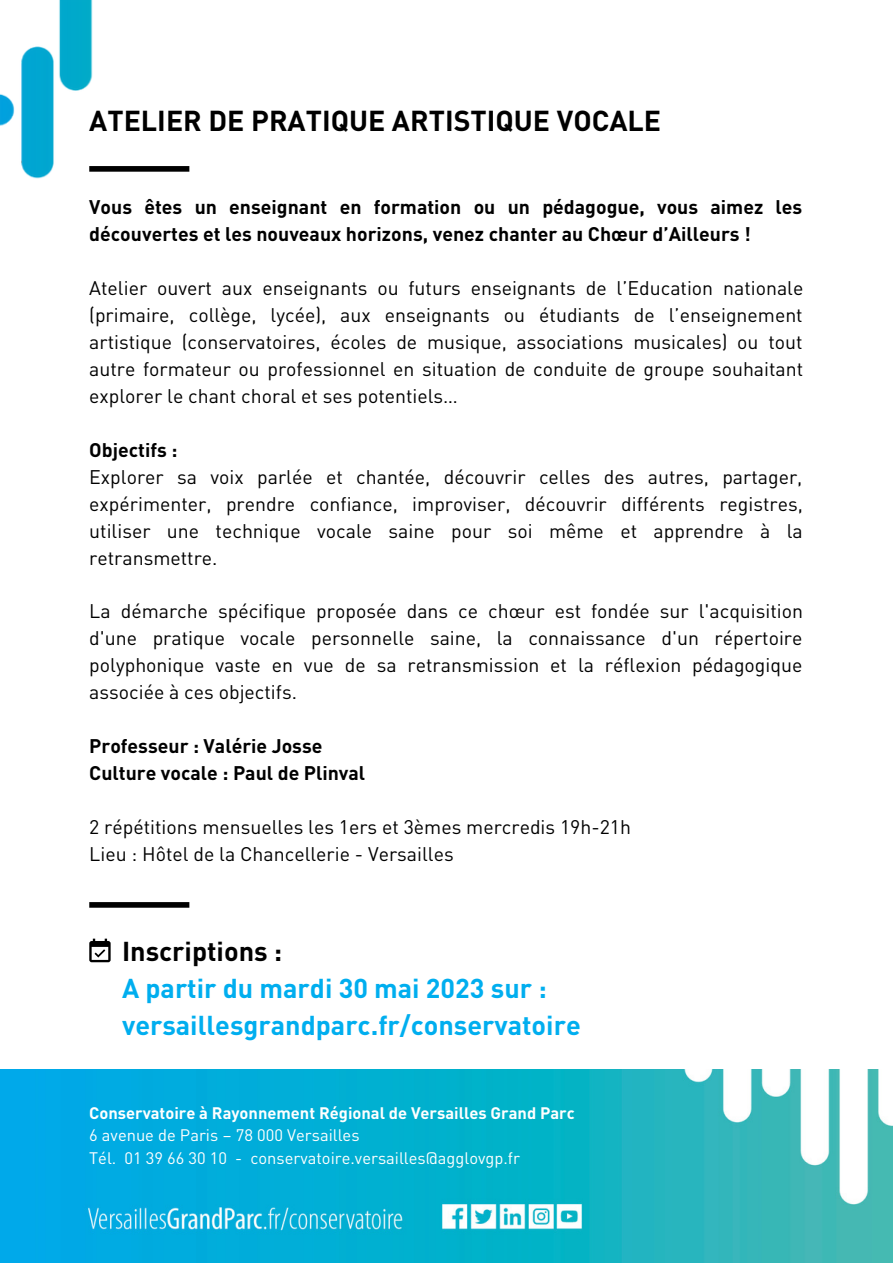
<style>
.page{position:relative;width:893px;height:1264px;background:#fff}
.page>*{position:absolute;margin:0;border:0;box-sizing:border-box;transform-origin:0 0}
.t1{font:700 28.5px "DINOT";color:#000}
.t2{font:700 27px "DINOT";color:#00aeef}
.t3{font:700 27px "DINOT";color:#000}
.t4{font:19.5px/27px "DINOT";color:#000;text-align:justify}
.t5{font:700 19.5px/27px "DINOT";color:#000}
.t6{font:16.5px "DINOT";color:#fff}
.t7{font:700 16.5px "DINOT";color:#fff}
</style>
<div class="page">
<img style="left:0;top:1069px;width:892px;height:193px">
<img style="left:0;top:0;width:190px;height:179px">
<svg style="left:89px;top:938px;width:22px;height:24px"></svg>
<div style="left:89px;top:902px;width:100px;height:5px;background:#000"></div>
<div style="left:89px;top:166px;width:100px;height:6px;background:#000"></div>
<p class="t1" style="left:89px;top:109px;width:573px">ATELIER DE PRATIQUE ARTISTIQUE VOCALE</p>
<p class="t5" style="left:89px;top:195px;width:714px">Vous êtes un enseignant en formation ou un pédagogue, vous aimez les découvertes et les nouveaux horizons, venez chanter au Chœur d’Ailleurs !</p>
<p class="t4" style="left:89px;top:276px;width:715px">Atelier ouvert aux enseignants ou futurs enseignants de l’Education nationale (primaire, collège, lycée), aux enseignants ou étudiants de l’enseignement artistique (conservatoires, écoles de musique, associations musicales) ou tout autre formateur ou professionnel en situation de conduite de groupe souhaitant explorer le chant choral et ses potentiels…</p>
<p class="t5" style="left:89px;top:438px;width:90px">Objectifs :</p>
<p class="t4" style="left:89px;top:465px;width:715px">Explorer sa voix parlée et chantée, découvrir celles des autres, partager, expérimenter, prendre confiance, improviser, découvrir différents registres, utiliser une technique vocale saine pour soi même et apprendre à la retransmettre.</p>
<p class="t4" style="left:89px;top:600px;width:715px">La démarche spécifique proposée dans ce chœur est fondée sur l'acquisition d'une pratique vocale personnelle saine, la connaissance d'un répertoire polyphonique vaste en vue de sa retransmission et la réflexion pédagogique associée à ces objectifs.</p>
<p class="t5" style="left:89px;top:734px;width:235px">Professeur : Valérie Josse</p>
<p class="t5" style="left:89px;top:761px;width:277px">Culture vocale : Paul de Plinval</p>
<p class="t4" style="left:89px;top:815px;width:543px">2 répétitions mensuelles les 1ers et 3èmes mercredis 19h-21h</p>
<p class="t4" style="left:89px;top:842px;width:366px">Lieu : Hôtel de la Chancellerie - Versailles</p>
<p class="t3" style="left:122px;top:940px;width:162px">Inscriptions :</p>
<p class="t2" style="left:122px;top:977px;width:426px">A partir du mardi 30 mai 2023 sur :</p>
<p class="t2" style="left:122px;top:1014px;width:460px">versaillesgrandparc.fr/conservatoire</p>
<p class="t7" style="left:89px;top:1105px;width:487px">Conservatoire à Rayonnement Régional de Versailles Grand Parc</p>
<p class="t6" style="left:89px;top:1128px;width:272px">6 avenue de Paris – 78 000 Versailles</p>
<p class="t6" style="left:89px;top:1150px;width:432px">Tél. 01 39 66 30 10 - conservatoire.versailles@agglovgp.fr</p>
</div>
